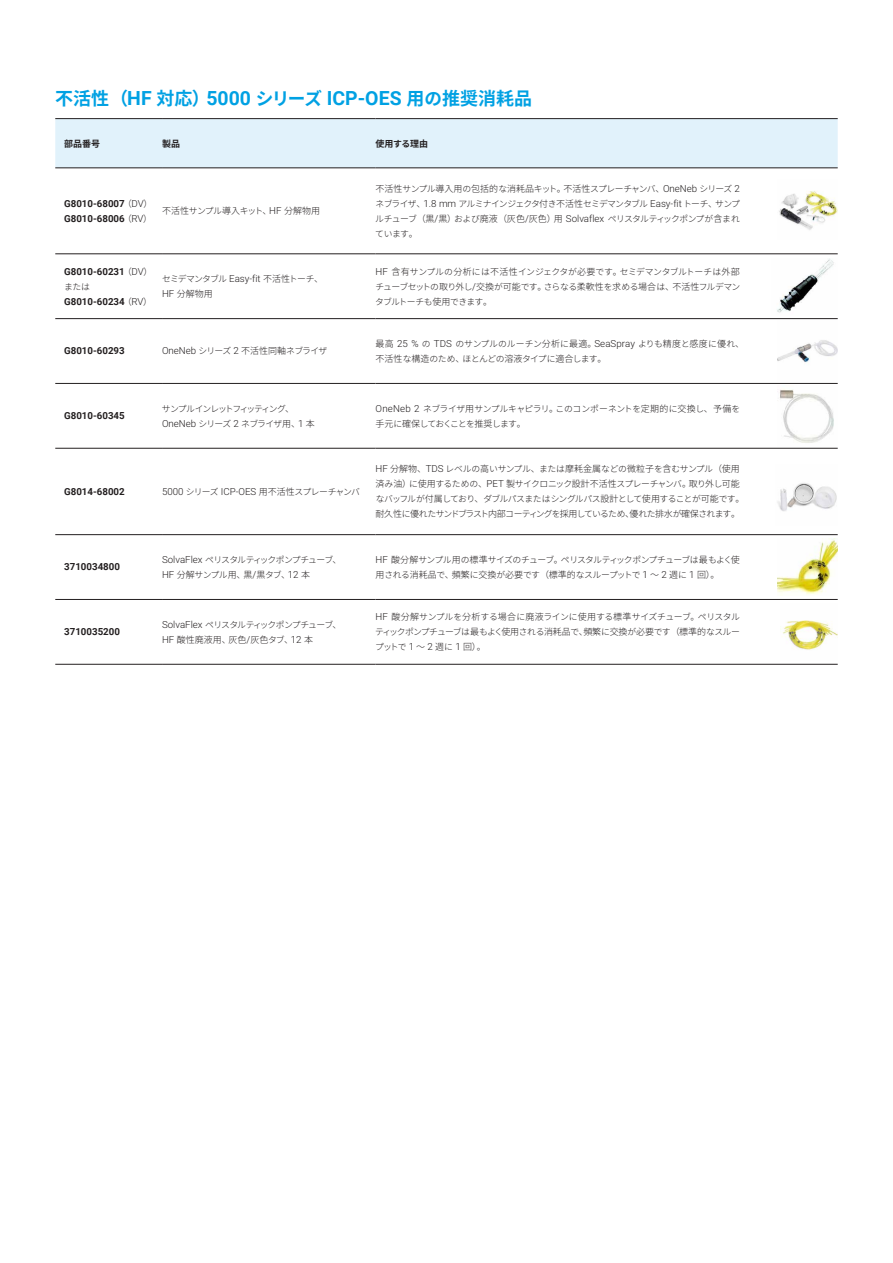
<style>
.page{position:relative;width:893px;height:1263px;background:#fff}
.page>*{position:absolute;margin:0;border:0;box-sizing:border-box;transform-origin:0 0}
.DATA_subhead_large_b{font:700 18px "Noto Sans CJ Kjp";color:#00a1e3}
.DATA_table_text{font:700 9.75px "Roboto";color:#231f20}
.DATA_table_text-2{font:300 9px "Noto Sans CJ Kjp";color:#231f20}
.DATA_table_text_head{font:700 9px "Noto Sans CJ Kjp";color:#231f20}
.DATA_table_text-3{font:300 8.85px/15px "Noto Sans CJ Kjp";letter-spacing:-.07em;color:#231f20;text-align:justify}
.DATA_table_text-4{font:300 8.85px/15px "Noto Sans CJ Kjp";letter-spacing:-.05em;color:#231f20}
.DATA_table_text-5{font:300 8.85px "Noto Sans CJ Kjp";letter-spacing:-.11em;color:#231f20}
.DATA_table_text-6{font:300 8.85px/15px "Noto Sans CJ Kjp";letter-spacing:-.115em;color:#231f20}
.s1{font-family:"Roboto";font-size:19.5px}
.s2{font-size:17.7px}
.s3{font-size:8.85px}
.s4{font-family:"Noto Sans CJ Kjp";font-weight:300;font-size:9px}
.s5{font-weight:300}
.s6{font-family:"Roboto";font-size:9.75px}
.s7{font-size:9px}
</style>
<div class="page">
<div style="left:55px;top:119px;width:783px;height:49px;background:#e1f2fb"></div>
<hr style="left:55px;top:534px;width:107px;height:1px;background:#231f20">
<hr style="left:162px;top:534px;width:214px;height:1px;background:#231f20">
<hr style="left:376px;top:534px;width:462px;height:1px;background:#231f20">
<hr style="left:55px;top:599px;width:107px;height:1px;background:#231f20">
<hr style="left:162px;top:599px;width:214px;height:1px;background:#231f20">
<hr style="left:376px;top:599px;width:462px;height:1px;background:#231f20">
<hr style="left:55px;top:664px;width:107px;height:1px;background:#231f20">
<hr style="left:162px;top:664px;width:214px;height:1px;background:#231f20">
<hr style="left:376px;top:664px;width:462px;height:1px;background:#231f20">
<hr style="left:55px;top:118px;width:107px;height:1px;background:#231f20">
<hr style="left:162px;top:118px;width:214px;height:1px;background:#231f20">
<hr style="left:376px;top:118px;width:462px;height:1px;background:#231f20">
<hr style="left:55px;top:168px;width:107px;height:1px;background:#231f20">
<hr style="left:162px;top:168px;width:214px;height:1px;background:#231f20">
<hr style="left:376px;top:168px;width:462px;height:1px;background:#231f20">
<hr style="left:55px;top:254px;width:107px;height:1px;background:#231f20">
<hr style="left:162px;top:254px;width:214px;height:1px;background:#231f20">
<hr style="left:376px;top:254px;width:462px;height:1px;background:#231f20">
<hr style="left:55px;top:318px;width:107px;height:1px;background:#231f20">
<hr style="left:162px;top:318px;width:214px;height:1px;background:#231f20">
<hr style="left:376px;top:318px;width:462px;height:1px;background:#231f20">
<hr style="left:55px;top:383px;width:107px;height:1px;background:#231f20">
<hr style="left:162px;top:383px;width:214px;height:1px;background:#231f20">
<hr style="left:376px;top:383px;width:462px;height:1px;background:#231f20">
<hr style="left:55px;top:448px;width:107px;height:1px;background:#231f20">
<hr style="left:162px;top:448px;width:214px;height:1px;background:#231f20">
<hr style="left:376px;top:448px;width:462px;height:1px;background:#231f20">
<img style="left:779px;top:190px;width:58px;height:40px">
<img style="left:777px;top:258px;width:57px;height:55px">
<img style="left:777px;top:340px;width:60px;height:23px">
<img style="left:780px;top:389px;width:54px;height:54px">
<img style="left:777px;top:483px;width:60px;height:28px">
<img style="left:777px;top:538px;width:60px;height:57px">
<img style="left:780px;top:620px;width:57px;height:30px">
<p class="DATA_subhead_large_b" style="left:55px;top:88px;width:478px">不活性（<span class="s1">HF</span> 対応）<span class="s1">5000</span> <span class="s2">シリーズ</span> <span class="s1">ICP-OES</span> 用<span class="s2">の</span>推奨消耗品</p>
<p class="DATA_table_text_head" style="left:64px;top:138px;width:37px">部品番号</p>
<p class="DATA_table_text_head" style="left:162px;top:138px;width:19px">製品</p>
<p class="DATA_table_text_head" style="left:376px;top:138px;width:54px">使用<span class="s3">する</span>理由</p>
<p class="DATA_table_text" style="left:64px;top:197px;width:90px">G8010-68007<span class="s4">（</span><span class="s5">DV</span><span class="s4">）</span></p>
<p class="DATA_table_text" style="left:64px;top:212px;width:90px">G8010-68006<span class="s4">（</span><span class="s5">RV</span><span class="s4">）</span></p>
<p class="DATA_table_text-2" style="left:162px;top:206px;width:159px">不活性<span class="s3">サンプル</span>導入<span class="s3">キット</span>、<span class="s6">HF</span> 分解物用</p>
<p class="DATA_table_text" style="left:64px;top:264px;width:90px">G8010-60231<span class="s4">（</span><span class="s5">DV</span><span class="s4">）</span></p>
<p class="DATA_table_text-3" style="left:64px;top:279px;width:27px">または</p>
<p class="DATA_table_text" style="left:64px;top:294px;width:90px">G8010-60234<span class="s4">（</span><span class="s5">RV</span><span class="s4">）</span></p>
<p class="DATA_table_text-3" style="left:162px;top:271px;width:163px">セミデマンタブル <span class="s6">Easy-fit</span> <span class="s7">不活性</span>トーチ<span class="s7">、</span></p>
<p class="DATA_table_text-2" style="left:162px;top:289px;width:52px"><span class="s6">HF</span> 分解物用</p>
<p class="DATA_table_text-3" style="left:375px;top:181px;width:366px"><span class="s7">不活性</span>サンプル<span class="s7">導入用</span>の<span class="s7">包括的</span>な<span class="s7">消耗品</span>キット<span class="s7">。不活性</span>スプレーチャンバ<span class="s7">、</span><span class="s6">OneNeb</span> シリーズ <span class="s6">2</span>ネブライザ<span class="s7">、</span><span class="s6">1.8 mm</span> アルミナインジェクタ<span class="s7">付</span>き<span class="s7">不活性</span>セミデマンタブル <span class="s6">Easy-fit</span> トーチ<span class="s7">、</span>サンプルチューブ<span class="s7">（黒</span><span class="s6">/</span><span class="s7">黒）</span>および<span class="s7">廃液（灰色</span><span class="s6">/</span><span class="s7">灰色）用</span> <span class="s6">Solvaflex</span> ペリスタルティックポンプが<span class="s7">含</span>まれています<span class="s7">。</span></p>
<p class="DATA_table_text-3" style="left:375px;top:264px;width:367px"><span class="s6">HF</span> <span class="s7">含有</span>サンプルの<span class="s7">分析</span>には<span class="s7">不活性</span>インジェクタが<span class="s7">必要</span>です<span class="s7">。</span>セミデマンタブルトーチは<span class="s7">外部</span>チューブセットの<span class="s7">取</span>り<span class="s7">外</span>し<span class="s6">/</span><span class="s7">交換</span>が<span class="s7">可能</span>です<span class="s7">。</span>さらなる<span class="s7">柔軟性</span>を<span class="s7">求</span>める<span class="s7">場合</span>は<span class="s7">、不活性</span>フルデマンタブルトーチも<span class="s7">使用</span>できます<span class="s7">。</span></p>
<p class="DATA_table_text" style="left:64px;top:344px;width:62px">G8010-60293</p>
<p class="DATA_table_text-3" style="left:162px;top:344px;width:167px"><span class="s6">OneNeb</span> シリーズ <span class="s6">2</span> <span class="s7">不活性同軸</span>ネブライザ</p>
<p class="DATA_table_text-4" style="left:376px;top:336px;width:370px"><span class="s7">最高</span> <span class="s6">25 %</span> の <span class="s6">TDS</span> のサンプルのルーチン<span class="s7">分析</span>に<span class="s7">最適。</span><span class="s6">SeaSpray</span> よりも<span class="s7">精度</span>と<span class="s7">感度</span>に<span class="s7">優</span>れ<span class="s7">、不活性</span>な<span class="s7">構造</span>のため<span class="s7">、</span>ほとんどの<span class="s7">溶液</span>タイプに<span class="s7">適合</span>します<span class="s7">。</span></p>
<p class="DATA_table_text" style="left:64px;top:409px;width:62px">G8010-60345</p>
<p class="DATA_table_text-6" style="left:162px;top:401px;width:154px">サンプルインレットフィッティング<span class="s7">、<br></span><span class="s6">OneNeb</span> シリーズ <span class="s6">2</span> ネブライザ<span class="s7">用、</span><span class="s6">1</span> <span class="s7">本</span></p>
<p class="DATA_table_text-3" style="left:376px;top:401px;width:366px"><span class="s6">OneNeb 2</span> ネブライザ<span class="s7">用</span>サンプルキャピラリ<span class="s7">。</span>このコンポーネントを<span class="s7">定期的</span>に<span class="s7">交換</span>し<span class="s7">、予備</span>を<span class="s7">手元</span>に<span class="s7">確保</span>しておくことを<span class="s7">推奨</span>します<span class="s7">。</span></p>
<p class="DATA_table_text" style="left:64px;top:485px;width:62px">G8014-68002</p>
<p class="DATA_table_text-3" style="left:162px;top:484px;width:200px"><span class="s6">5000</span> シリーズ <span class="s6">ICP-OES</span> <span class="s7">用不活性</span>スプレーチャンバ</p>
<p class="DATA_table_text" style="left:64px;top:560px;width:57px">3710034800</p>
<p class="DATA_table_text" style="left:64px;top:625px;width:57px">3710035200</p>
<p class="DATA_table_text-5" style="left:162px;top:555px;width:181px"><span class="s6">SolvaFlex</span> ペリスタルティックポンプチューブ<span class="s7">、</span></p>
<p class="DATA_table_text-2" style="left:162px;top:570px;width:149px"><span class="s6">HF</span> 分解<span class="s3">サンプル</span>用、黒<span class="s6">/</span>黒<span class="s3">タブ</span>、<span class="s6">12</span> 本</p>
<p class="DATA_table_text-5" style="left:162px;top:619px;width:181px"><span class="s6">SolvaFlex</span> ペリスタルティックポンプチューブ<span class="s7">、</span></p>
<p class="DATA_table_text-2" style="left:162px;top:634px;width:152px"><span class="s6">HF</span> 酸性廃液用、灰色<span class="s6">/</span>灰色<span class="s3">タブ</span>、<span class="s6">12</span> 本</p>
<p class="DATA_table_text-3" style="left:376px;top:462px;width:370px;text-align:left"><span class="s6">HF</span> <span class="s7">分解物、</span><span class="s6">TDS</span> レベルの<span class="s7">高</span>いサンプル<span class="s7">、</span>または<span class="s7">摩耗金属</span>などの<span class="s7">微粒子</span>を<span class="s7">含</span>むサンプル<span class="s7">（使用済</span>み<span class="s7">油）</span>に<span class="s7">使用</span>するための<span class="s7">、</span><span class="s6">PET</span> <span class="s7">製</span>サイクロニック<span class="s7">設計不活性</span>スプレーチャンバ<span class="s7">。取</span>り<span class="s7">外</span>し<span class="s7">可能</span>なバッフルが<span class="s7">付属</span>しており<span class="s7">、</span>ダブルパスまたはシングルパス<span class="s7">設計</span>として<span class="s7">使用</span>することが<span class="s7">可能</span>です<span class="s7">。耐久性</span>に<span class="s7">優</span>れたサンドブラスト<span class="s7">内部</span>コーティングを<span class="s7">採用</span>しているため<span class="s7">、優</span>れた<span class="s7">排水</span>が<span class="s7">確保</span>されます<span class="s7">。</span></p>
<p class="DATA_table_text-3" style="left:376px;top:552px;width:366px"><span class="s6">HF</span> <span class="s7">酸分解</span>サンプル<span class="s7">用</span>の<span class="s7">標準</span>サイズのチューブ<span class="s7">。</span>ペリスタルティックポンプチューブは<span class="s7">最</span>もよく<span class="s7">使</span></p>
<p class="DATA_table_text-2" style="left:376px;top:570px;width:346px">用<span class="s3">される</span>消耗品<span class="s3">で</span>、頻繁<span class="s3">に</span>交換<span class="s3">が</span>必要<span class="s3">です</span>（標準的<span class="s3">なスループットで</span> <span class="s6">1</span> ～ <span class="s6">2</span> 週<span class="s3">に</span> <span class="s6">1</span> 回）。</p>
<p class="DATA_table_text-3" style="left:375px;top:610px;width:366px"><span class="s6">HF</span> <span class="s7">酸分解</span>サンプルを<span class="s7">分析</span>する<span class="s7">場合</span>に<span class="s7">廃液</span>ラインに<span class="s7">使用</span>する<span class="s7">標準</span>サイズチューブ<span class="s7">。</span>ペリスタルティックポンプチューブは<span class="s7">最</span>もよく<span class="s7">使用</span>される<span class="s7">消耗品</span>で<span class="s7">、頻繁</span>に<span class="s7">交換</span>が<span class="s7">必要</span>です<span class="s7">（標準的</span>なスループットで <span class="s6">1</span> <span class="s7">～</span> <span class="s6">2</span> <span class="s7">週</span>に <span class="s6">1</span> <span class="s7">回）。</span></p>
</div>
